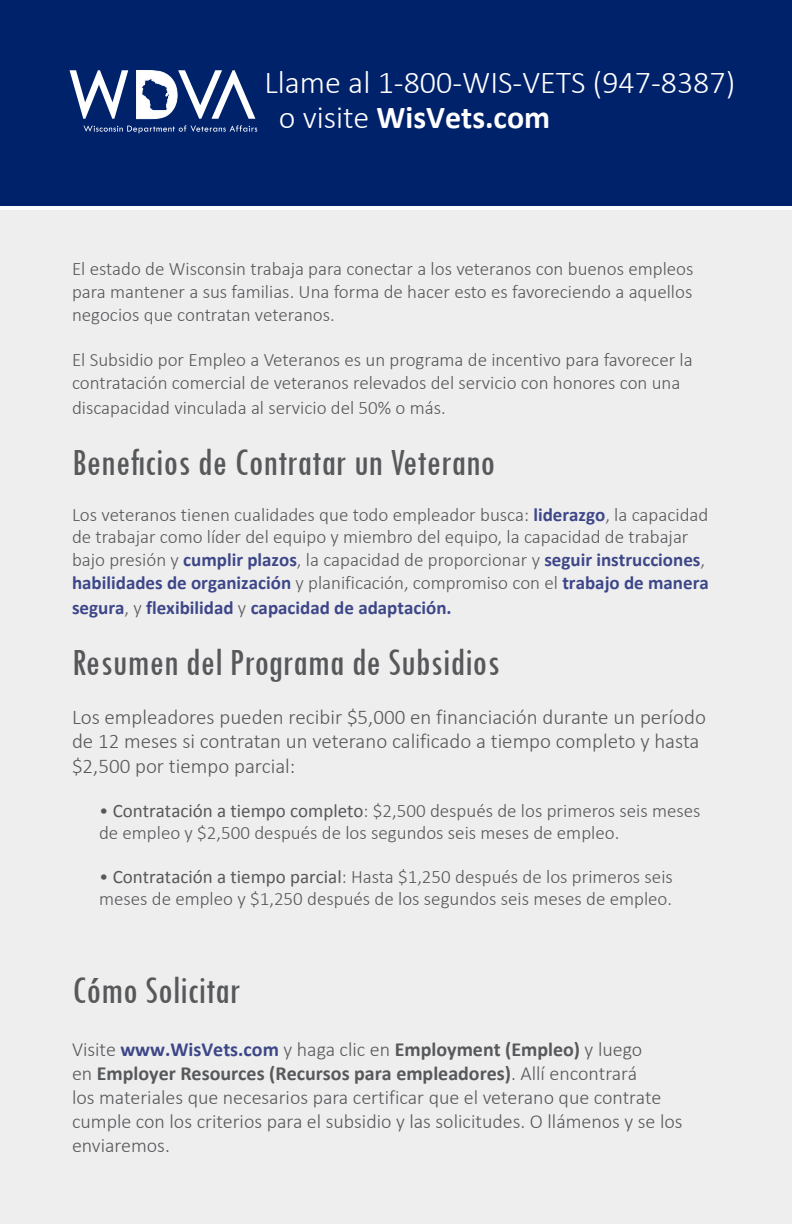
<style>
.page{position:relative;width:792px;height:1224px;background:#fff}
.page>*{position:absolute;margin:0;border:0;box-sizing:border-box;transform-origin:0 0}
.t1{font:condensed 40px "Tw Cen";color:#57585a}
.t2{font:300 32px "Calibri";color:#fff}
.t3{font:700 32px "Calibri";color:#fff}
.t4{font:300 21px/24.4px "Calibri";color:#57585a}
.t5{font:300 20px/24px "Calibri";color:#57585a}
.t6{font:300 19px/22.8px "Calibri";color:#57585a}
.t7{font:700 19px "Calibri";color:#3d4788}
.s1{font-weight:300}
.s2{font-weight:700;color:#3d4788}
.s3{font-weight:300;color:#57585a}
.s4{font-weight:400}
.s5{font-weight:700}
</style>
<div class="page">
<div style="left:0;top:210px;width:792px;height:1014px;background:#eeeeef"></div>
<div style="left:0;top:0;width:792px;height:206px;background:#00226b"></div>
<svg style="left:70px;top:70px;width:58px;height:49px"></svg>
<svg style="left:136px;top:70px;width:119px;height:49px"></svg>
<svg style="left:84px;top:125px;width:173px;height:8px"></svg>
<p class="t2" style="left:264px;top:62px;width:472px">Llame al 1-800-WIS-VETS (947-8387)</p>
<p class="t3" style="left:279px;top:97px;width:273px"><span class="s1">o visite</span> WisVets.com</p>
<p class="t6" style="left:72px;top:257px;width:623px;text-align:justify">El estado de Wisconsin trabaja para conectar a los veteranos con buenos empleos para mantener a sus familias. Una forma de hacer esto es favoreciendo a aquellos negocios que contratan veteranos.</p>
<p class="t6" style="left:72px;top:348px;width:622px">El Subsidio por Empleo a Veteranos es un programa de incentivo para favorecer la contratación comercial de veteranos relevados del servicio con honores con una</p>
<p class="t6" style="left:72px;top:396px;width:375px">discapacidad vinculada al servicio del 50% o más.</p>
<p class="t1" style="left:72px;top:438px;width:425px">Beneficios de Contratar un Veterano</p>
<p class="t6" style="left:72px;top:503px;width:638px">Los veteranos tienen cualidades que todo empleador busca: <span class="s2">liderazgo</span>, la capacidad de trabajar como líder del equipo y miembro del equipo, la capacidad de trabajar bajo presión y <span class="s2">cumplir plazos</span>, la capacidad de proporcionar y <span class="s2">seguir instrucciones</span>, <span class="s2">habilidades de organización</span> y planificación, compromiso con el <span class="s2">trabajo de manera</span></p>
<p class="t7" style="left:72px;top:596px;width:381px">segura<span class="s3">, y</span> flexibilidad <span class="s3">y</span> capacidad de adaptación.</p>
<p class="t1" style="left:72px;top:638px;width:429px">Resumen del Programa de Subsidios</p>
<p class="t4" style="left:72px;top:705px;width:636px">Los empleadores pueden recibir $5,000 en financiación durante un período de 12 meses si contratan un veterano calificado a tiempo completo y hasta $2,500 por tiempo parcial:</p>
<p class="t6" style="left:99px;top:799px;width:603px;line-height:22px">• <span class="s4">Contratación a tiempo completo</span>: $2,500 después de los primeros seis meses de empleo y $2,500 después de los segundos seis meses de empleo.</p>
<p class="t6" style="left:99px;top:865px;width:575px;line-height:22px">• <span class="s4">Contratación a tiempo parcial</span>: Hasta $1,250 después de los primeros seis meses de empleo y $1,250 después de los segundos seis meses de empleo.</p>
<p class="t1" style="left:72px;top:966px;width:170px">Cómo Solicitar</p>
<p class="t5" style="left:72px;top:1037px;width:612px">Visite <span class="s2">www.WisVets.com</span> y haga clic en <span class="s5">Employment (Empleo)</span> y luego<br>en <span class="s5">Employer Resources (Recursos para empleadores)</span>. Allí encontrará<br>los materiales que necesarios para certificar que el veterano que contrate cumple con los criterios para el subsidio y las solicitudes. O llámenos y se los enviaremos.</p>
</div>
